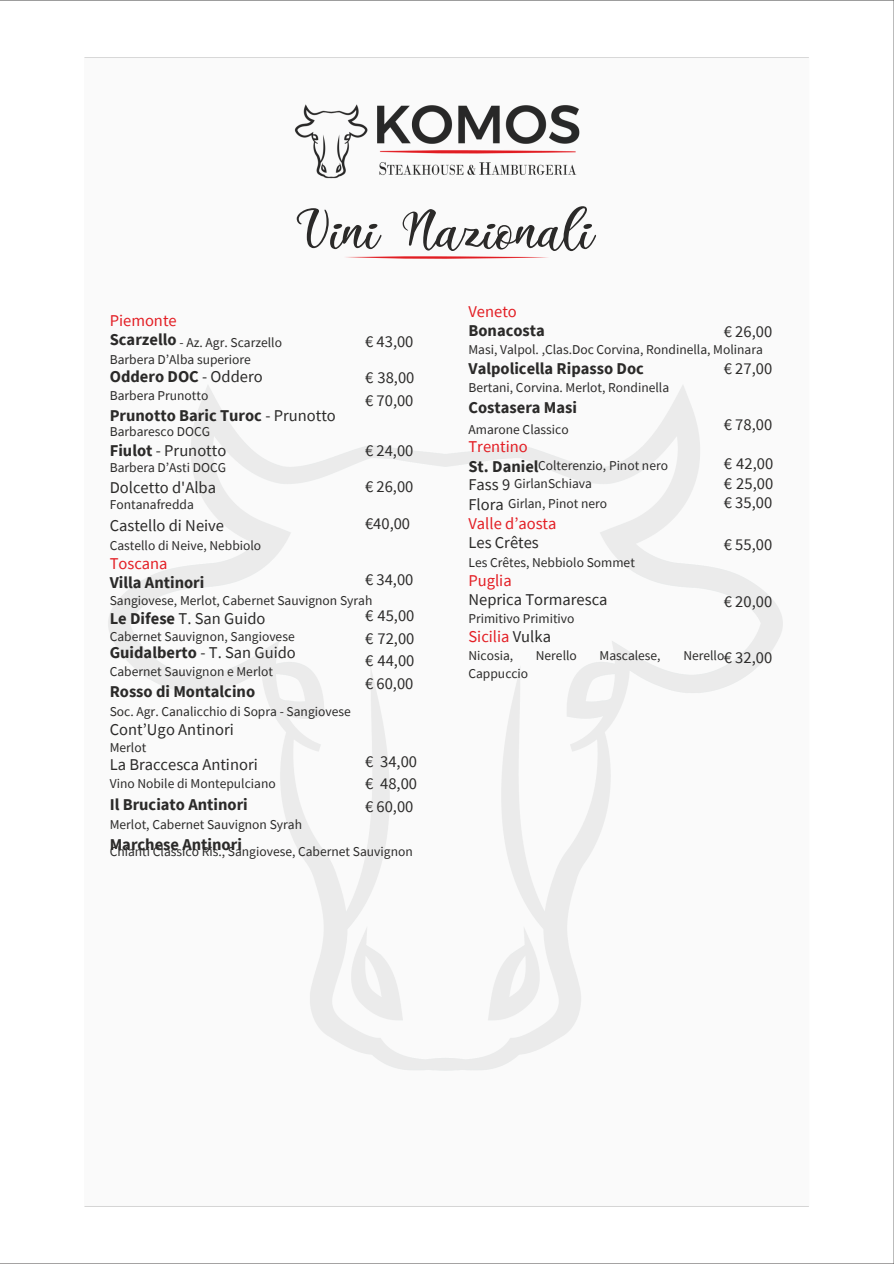
<style>
.page{position:relative;width:894px;height:1264px;background:#fff}
.page>*{position:absolute;margin:0;border:0;box-sizing:border-box;transform-origin:0 0}
.t1{font:70.5px "Italian Breakfast";color:#2b2a29}
.t2{font:16.5px/22.5px "Source Sans Pro";color:#2b2a29}
.t3{font:700 16.5px/19.2px "Source Sans Pro";color:#2b2a29}
.t4{font:16.5px "Source Sans Pro";color:#e31e24}
.t5{font:13.5px "Source Sans Pro";color:#2b2a29}
.s1{font-weight:400;color:#e31e24}
.s2{font-weight:400}
.s3{font-weight:700}
.s4{color:#e31e24}
.s5{color:#2b2a29}
</style>
<div class="page">
<img style="left:0;top:0;width:893px;height:1207px">
<p class="t1" style="left:294px;top:194px;width:297px">Vini Nazionali</p>
<p class="t3" style="left:110px;top:311px;width:68px"><span class="s1">Piemonte<br></span>Scarzello</p>
<p class="t5" style="left:179px;top:333px;width:104px">- Az. Agr. Scarzello</p>
<p class="t5" style="left:110px;top:350px;width:143px">Barbera D’Alba superiore</p>
<p class="t3" style="left:110px;top:366px;width:154px">Oddero DOC <span class="s2">- Oddero</span></p>
<p class="t5" style="left:110px;top:386px;width:100px">Barbera Prunotto</p>
<p class="t3" style="left:110px;top:406px;width:227px">Prunotto Baric Turoc <span class="s2">- Prunotto</span></p>
<p class="t5" style="left:110px;top:423px;width:102px">Barbaresco DOCG</p>
<p class="t2" style="left:110px;top:438px;width:118px"><span class="s3">Fiulot</span> - Prunotto</p>
<p class="t5" style="left:110px;top:459px;width:118px">Barbera D’Asti DOCG</p>
<p class="t2" style="left:110px;top:475px;width:108px">Dolcetto d'Alba</p>
<h3 class="t2" style="left:365px;top:330px;width:50px">€ 43,00</h3>
<h3 class="t2" style="left:365px;top:366px;width:51px">€ 38,00 € 70,00</h3>
<p class="t2" style="left:365px;top:439px;width:50px">€ 24,00</p>
<p class="t2" style="left:365px;top:475px;width:50px">€ 26,00</p>
<h1 class="t5" style="left:110px;top:496px;width:86px">Fontanafredda</h1>
<h3 class="t2" style="left:110px;top:513px;width:116px">Castello di Neive</h3>
<h3 class="t5" style="left:110px;top:536px;width:153px">Castello di Neive, Nebbiolo</h3>
<p class="t3" style="left:110px;top:553px;width:96px"><span class="s1">Toscana<br></span>Villa Antinori</p>
<p class="t5" style="left:110px;top:591px;width:264px">Sangiovese, Merlot, Cabernet Sauvignon Syrah</p>
<p class="t2" style="left:110px;top:607px;width:157px"><span class="s3">Le Difese</span> T. San Guido</p>
<p class="t5" style="left:110px;top:627px;width:186px">Cabernet Sauvignon, Sangiovese</p>
<p class="t3" style="left:110px;top:642px;width:187px">Guidalberto <span class="s2">- T. San Guido</span></p>
<h3 class="t5" style="left:110px;top:662px;width:165px">Cabernet Sauvignon e Merlot</h3>
<p class="t3" style="left:110px;top:681px;width:147px">Rosso di Montalcino</p>
<p class="t5" style="left:110px;top:703px;width:242px">Soc. Agr. Canalicchio di Sopra - Sangiovese</p>
<p class="t2" style="left:110px;top:718px;width:126px">Cont’Ugo Antinori</p>
<p class="t5" style="left:110px;top:739px;width:38px">Merlot</p>
<h3 class="t2" style="left:110px;top:753px;width:149px">La Braccesca Antinori</h3>
<h3 class="t5" style="left:110px;top:775px;width:167px">Vino Nobile di Montepulciano</h3>
<p class="t3" style="left:110px;top:794px;width:140px">Il Bruciato Antinori</p>
<p class="t5" style="left:110px;top:815px;width:194px">Merlot, Cabernet Sauvignon Syrah</p>
<p class="t3" style="left:110px;top:834px;width:134px">Marchese Antinori</p>
<p class="t2" style="left:365px;top:511px;width:47px">€40,00</p>
<p class="t2" style="left:365px;top:568px;width:50px">€ 34,00</p>
<p class="t2" style="left:365px;top:604px;width:51px;text-align:justify">€ 45,00 € 72,00 € 44,00 € 60,00</p>
<p class="t2" style="left:365px;top:749px;width:54px;text-align:justify">€ 34,00 € 48,00 € 60,00</p>
<p class="t5" style="left:110px;top:843px;width:304px">Chianti Classico Ris., Sangiovese, Cabernet Sauvignon</p>
<p class="t3" style="left:468px;top:301px;width:78px"><span class="s1">Veneto<br></span>Bonacosta</p>
<p class="t2" style="left:723px;top:320px;width:50px">€ 26,00</p>
<h3 class="t5" style="left:468px;top:341px;width:296px">Masi, Valpol. ,Clas.Doc Corvina, Rondinella, Molinara</h3>
<h3 class="t3" style="left:468px;top:358px;width:177px">Valpolicella Ripasso Doc</h3>
<h3 class="t5" style="left:468px;top:378px;width:202px">Bertani, Corvina. Merlot, Rondinella</h3>
<p class="t3" style="left:468px;top:397px;width:110px">Costasera Masi</p>
<h3 class="t5" style="left:468px;top:421px;width:102px">Amarone Classico</h3>
<h3 class="t4" style="left:468px;top:436px;width:61px">Trentino</h3>
<p class="t3" style="left:468px;top:456px;width:72px">St. Daniel</p>
<h3 class="t5" style="left:538px;top:457px;width:131px">Colterenzio, Pinot nero</h3>
<h3 class="t5" style="left:514px;top:474px;width:79px">GirlanSchiava</h3>
<h3 class="t5" style="left:508px;top:494px;width:101px">Girlan, Pinot nero</h3>
<p class="t2" style="left:468px;top:473px;width:43px">Fass 9</p>
<p class="t2" style="left:468px;top:494px;width:89px;line-height:19.2px">Flora<br><span class="s4">Valle d’aosta<br></span>Les Crêtes</p>
<p class="t5" style="left:468px;top:553px;width:168px">Les Crêtes, Nebbiolo Sommet</p>
<p class="t2" style="left:468px;top:570px;width:141px;line-height:19.2px"><span class="s4">Puglia<br></span>Neprica Tormaresca</p>
<p class="t2" style="left:723px;top:357px;width:50px">€ 27,00</p>
<h3 class="t2" style="left:723px;top:413px;width:50px">€ 78,00</h3>
<p class="t2" style="left:723px;top:454px;width:51px;line-height:19.2px;text-align:justify">€ 42,00 € 25,00 € 35,00</p>
<p class="t2" style="left:723px;top:533px;width:50px">€ 55,00</p>
<h3 class="t2" style="left:723px;top:589px;width:50px">€ 20,00</h3>
<p class="t5" style="left:468px;top:610px;width:108px">Primitivo Primitivo</p>
<p class="t4" style="left:468px;top:626px;width:84px">Sicilia <span class="s5">Vulka</span></p>
<p class="t5" style="left:468px;top:647px;width:46px">Nicosia,</p>
<p class="t5" style="left:535px;top:647px;width:43px">Nerello</p>
<p class="t5" style="left:599px;top:647px;width:63px">Mascalese,</p>
<p class="t5" style="left:683px;top:647px;width:43px">Nerello</p>
<p class="t5" style="left:468px;top:665px;width:61px">Cappuccio</p>
<p class="t2" style="left:723px;top:645px;width:50px">€ 32,00</p>
</div>
